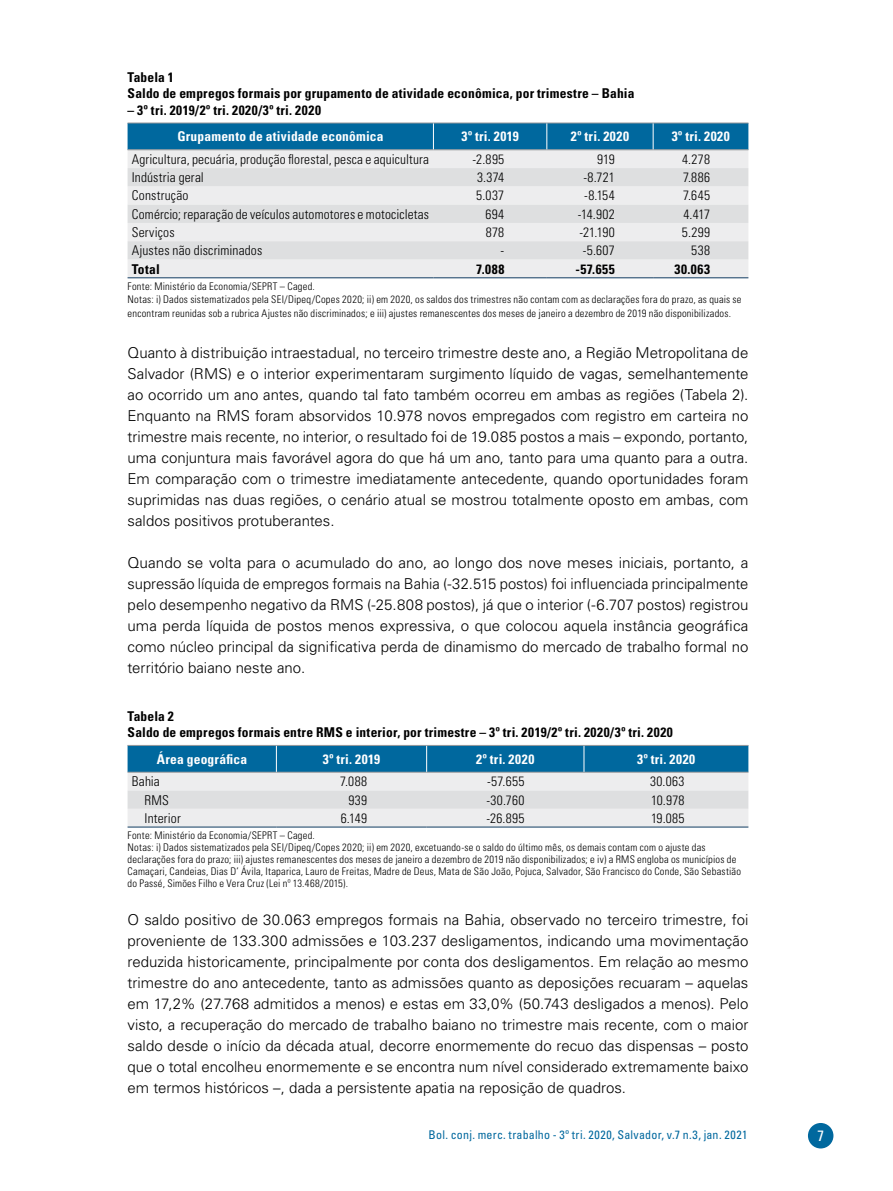
<style>
.page{position:relative;width:893px;height:1191px;background:#fff}
.page>*{position:absolute;margin:0;border:0;box-sizing:border-box;transform-origin:0 0}
.t1{font:300 15px/21px "Univers LT Std";color:#000;text-align:justify}
.t2{font:condensed 15px "Univers LT Std";color:#fff}
.t3{font:300 condensed 13.5px "Univers LT Std";letter-spacing:.015em;color:#000}
.t4{font:700 condensed 13.5px/16.2px "Univers LT Std";letter-spacing:.015em;color:#000}
.t5{font:700 condensed 13.5px "Univers LT Std";letter-spacing:.02em;color:#fff}
.t6{font:700 condensed 13.5px "Univers LT Std";letter-spacing:.045em;color:#fff}
.t7{font:700 condensed 13.5px "Univers LT Std";letter-spacing:.045em;color:#000}
.t8{font:condensed 12px "Univers LT Std";letter-spacing:.02em;color:#00689e}
.t9{font:300 condensed 10.5px/12px "Univers LT Std";letter-spacing:.02em;color:#000}
</style>
<div class="page">
<div style="left:808px;top:1123px;width:25px;height:25px;background:#00689e;border-radius:50%"></div>
<svg style="left:128px;top:745px;width:620px;height:81px;background:#9cbdcf"></svg>
<hr style="left:128px;top:826px;width:148px;height:1px;background:#2a5071">
<hr style="left:276px;top:826px;width:151px;height:1px;background:#2a5071">
<hr style="left:427px;top:826px;width:157px;height:1px;background:#2a5071">
<hr style="left:584px;top:826px;width:164px;height:1px;background:#2a5071">
<div style="left:128px;top:150px;width:620px;height:127px;background:#ededee"></div>
<svg style="left:128px;top:168px;width:620px;height:91px;background:#e4e4e5"></svg>
<svg style="left:128px;top:123px;width:620px;height:27px;background:#086a9e"></svg>
<hr style="left:128px;top:277px;width:305px;height:1px;background:#2a5071">
<hr style="left:433px;top:277px;width:114px;height:1px;background:#2a5071">
<hr style="left:547px;top:277px;width:106px;height:1px;background:#2a5071">
<hr style="left:653px;top:277px;width:95px;height:1px;background:#2a5071">
<p class="t4" style="left:128px;top:69px;width:508px">Tabela 1<br>Saldo de empregos formais por grupamento de atividade econômica, por trimestre – Bahia</p>
<p class="t7" style="left:128px;top:101px;width:195px">– 3º tri. 2019/2º tri. 2020/3º tri. 2020</p>
<p class="t5" style="left:177px;top:128px;width:208px">Grupamento de atividade econômica</p>
<p class="t5" style="left:461px;top:128px;width:59px">3º tri. 2019</p>
<p class="t6" style="left:571px;top:128px;width:60px">2º tri. 2020</p>
<p class="t6" style="left:672px;top:128px;width:60px">3º tri. 2020</p>
<p class="t3" style="left:132px;top:151px;width:299px">Agricultura, pecuária, produção florestal, pesca e aquicultura</p>
<p class="t3" style="left:473px;top:151px;width:33px">-2.895</p>
<p class="t3" style="left:597px;top:151px;width:19px">919</p>
<p class="t3" style="left:682px;top:151px;width:30px">4.278</p>
<p class="t3" style="left:132px;top:169px;width:74px">Indústria geral</p>
<p class="t3" style="left:477px;top:169px;width:29px">3.374</p>
<p class="t3" style="left:583px;top:169px;width:33px">-8.721</p>
<p class="t3" style="left:683px;top:169px;width:29px">7.886</p>
<p class="t3" style="left:132px;top:187px;width:58px">Construção</p>
<p class="t3" style="left:476px;top:187px;width:30px">5.037</p>
<p class="t3" style="left:584px;top:187px;width:32px">-8.154</p>
<p class="t3" style="left:683px;top:187px;width:29px">7.645</p>
<p class="t3" style="left:132px;top:206px;width:299px">Comércio; reparação de veículos automotores e motocicletas</p>
<p class="t3" style="left:485px;top:206px;width:20px">694</p>
<p class="t3" style="left:578px;top:206px;width:38px">-14.902</p>
<p class="t3" style="left:683px;top:206px;width:28px">4.417</p>
<p class="t3" style="left:132px;top:224px;width:44px">Serviços</p>
<p class="t3" style="left:486px;top:224px;width:20px">878</p>
<p class="t3" style="left:579px;top:224px;width:37px">-21.190</p>
<p class="t3" style="left:682px;top:224px;width:30px">5.299</p>
<p class="t3" style="left:132px;top:242px;width:132px">Ajustes não discriminados</p>
<p class="t3" style="left:501px;top:242px;width:5px">-</p>
<p class="t3" style="left:583px;top:242px;width:34px">-5.607</p>
<p class="t3" style="left:691px;top:242px;width:20px">538</p>
<p class="t4" style="left:132px;top:260px;width:29px">Total</p>
<p class="t4" style="left:476px;top:260px;width:30px">7.088</p>
<p class="t4" style="left:575px;top:260px;width:41px">-57.655</p>
<p class="t4" style="left:674px;top:260px;width:37px">30.063</p>
<p class="t9" style="left:128px;top:279px;width:615px;line-height:13.5px">Fonte: Ministério da Economia/SEPRT – Caged.<br>Notas: i) Dados sistematizados pela SEI/Dipeq/Copes 2020; ii) em 2020, os saldos dos trimestres não contam com as declarações fora do prazo, as quais se encontram reunidas sob a rubrica Ajustes não discriminados; e iii) ajustes remanescentes dos meses de janeiro a dezembro de 2019 não disponibilizados.</p>
<p class="t1" style="left:128px;top:342px;width:622px">Quanto à distribuição intraestadual, no terceiro trimestre deste ano, a Região Metropolitana de Salvador (RMS) e o interior experimentaram surgimento líquido de vagas, semelhantemente ao ocorrido um ano antes, quando tal fato também ocorreu em ambas as regiões (Tabela 2).<br>Enquanto na RMS foram absorvidos 10.978 novos empregados com registro em carteira no trimestre mais recente, no interior, o resultado foi de 19.085 postos a mais – expondo, portanto, uma conjuntura mais favorável agora do que há um ano, tanto para uma quanto para a outra.<br>Em comparação com o trimestre imediatamente antecedente, quando oportunidades foram suprimidas nas duas regiões, o cenário atual se mostrou totalmente oposto em ambas, com saldos positivos protuberantes.</p>
<p class="t1" style="left:128px;top:552px;width:622px">Quando se volta para o acumulado do ano, ao longo dos nove meses iniciais, portanto, a supressão líquida de empregos formais na Bahia (-32.515 postos) foi influenciada principalmente pelo desempenho negativo da RMS (-25.808 postos), já que o interior (-6.707 postos) registrou uma perda líquida de postos menos expressiva, o que colocou aquela instância geográfica como núcleo principal da significativa perda de dinamismo do mercado de trabalho formal no território baiano neste ano.</p>
<p class="t4" style="left:128px;top:707px;width:547px">Tabela 2<br>Saldo de empregos formais entre RMS e interior, por trimestre – 3º tri. 2019/2º tri. 2020/3º tri. 2020</p>
<p class="t5" style="left:157px;top:750px;width:92px">Área geográfica</p>
<p class="t5" style="left:323px;top:750px;width:59px">3º tri. 2019</p>
<p class="t6" style="left:476px;top:750px;width:60px">2º tri. 2020</p>
<p class="t6" style="left:637px;top:750px;width:60px">3º tri. 2020</p>
<p class="t3" style="left:132px;top:773px;width:30px">Bahia</p>
<p class="t3" style="left:340px;top:773px;width:29px">7.088</p>
<p class="t3" style="left:487px;top:773px;width:39px">-57.655</p>
<p class="t3" style="left:650px;top:773px;width:36px">30.063</p>
<p class="t3" style="left:145px;top:791px;width:26px">RMS</p>
<p class="t3" style="left:348px;top:791px;width:20px">939</p>
<p class="t3" style="left:487px;top:791px;width:39px">-30.760</p>
<p class="t3" style="left:651px;top:791px;width:35px">10.978</p>
<p class="t3" style="left:145px;top:810px;width:38px">Interior</p>
<p class="t3" style="left:341px;top:810px;width:28px">6.149</p>
<p class="t3" style="left:486px;top:810px;width:39px">-26.895</p>
<p class="t3" style="left:651px;top:810px;width:35px">19.085</p>
<p class="t9" style="left:128px;top:829px;width:615px">Fonte: Ministério da Economia/SEPRT – Caged.<br>Notas: i) Dados sistematizados pela SEI/Dipeq/Copes 2020; ii) em 2020, excetuando-se o saldo do último mês, os demais contam com o ajuste das declarações fora do prazo; iii) ajustes remanescentes dos meses de janeiro a dezembro de 2019 não disponibilizados; e iv) a RMS engloba os municípios de Camaçari, Candeias, Dias D’ Ávila, Itaparica, Lauro de Freitas, Madre de Deus, Mata de São João, Pojuca, Salvador, São Francisco do Conde, São Sebastião do Passé, Simões Filho e Vera Cruz (Lei nº 13.468/2015).</p>
<p class="t1" style="left:128px;top:909px;width:622px">O saldo positivo de 30.063 empregos formais na Bahia, observado no terceiro trimestre, foi proveniente de 133.300 admissões e 103.237 desligamentos, indicando uma movimentação reduzida historicamente, principalmente por conta dos desligamentos. Em relação ao mesmo trimestre do ano antecedente, tanto as admissões quanto as deposições recuaram – aquelas em 17,2% (27.768 admitidos a menos) e estas em 33,0% (50.743 desligados a menos). Pelo visto, a recuperação do mercado de trabalho baiano no trimestre mais recente, com o maior saldo desde o início da década atual, decorre enormemente do recuo das dispensas – posto que o total encolheu enormemente e se encontra num nível considerado extremamente baixo em termos históricos –, dada a persistente apatia na reposição de quadros.</p>
<p class="t8" style="left:428px;top:1127px;width:320px">Bol. conj. merc. trabalho - 3º tri. 2020, Salvador, v.7 n.3, jan. 2021</p>
<p class="t2" style="left:817px;top:1126px;width:8px">7</p>
</div>
